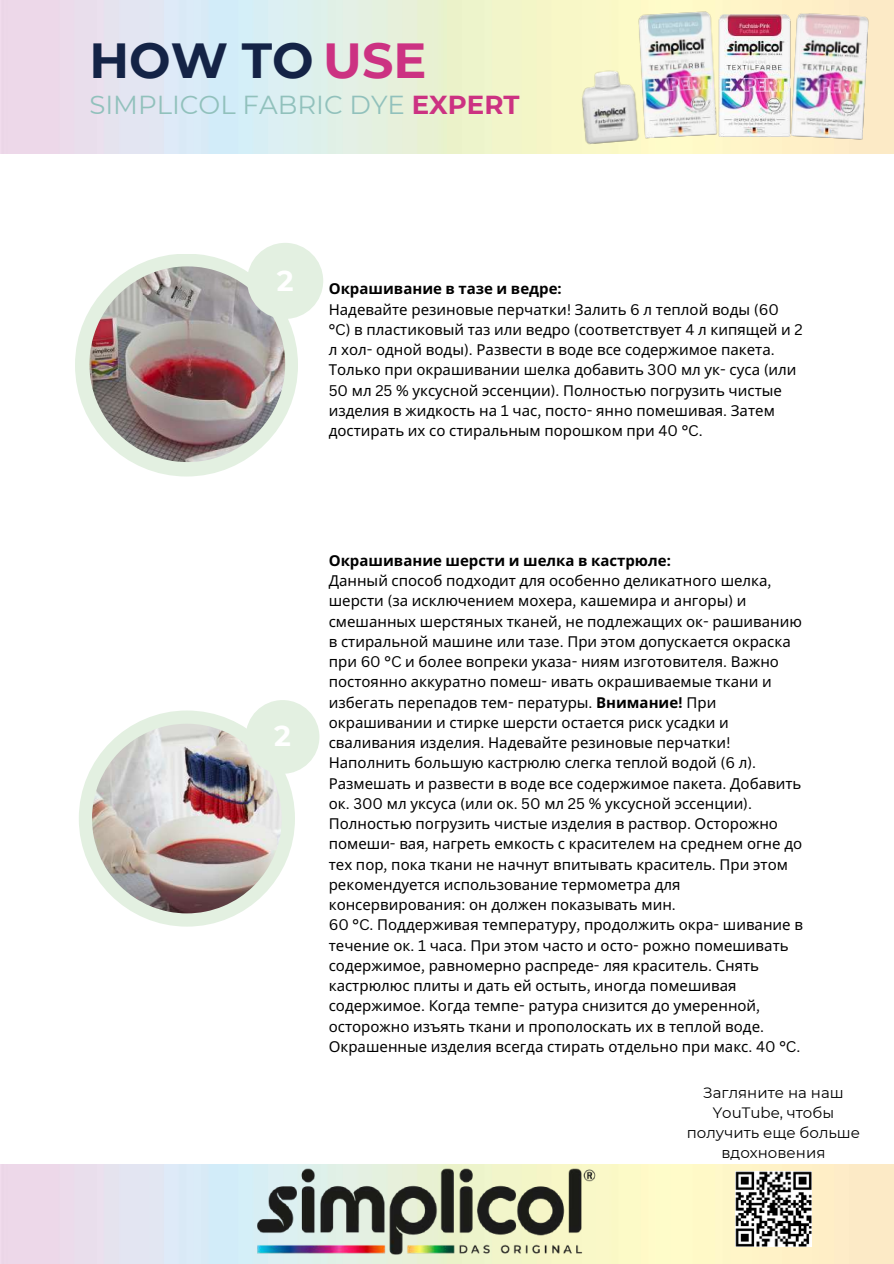
<style>
.page{position:relative;width:894px;height:1264px;background:#fff}
.page>*{position:absolute;margin:0;border:0;box-sizing:border-box;transform-origin:0 0}
.t1{font:700 49.2px "Montserrat";color:#142346}
.t2{font:700 28.5px "Montserrat";color:#fff}
.t3{font:25.95px "Montserrat";color:#91c1bc}
.t4{font:15px/20.2px "Noto Sans";color:#000}
.t5{font:15px/20.2px "Montserrat";color:#000;text-align:center}
.s1{color:#cc3282}
.s2{font-weight:700;color:#cc3282}
.s3{font-weight:700}
.s4{font-family:"Canva Sans";font-weight:700}
.s5{font-family:"Canva Sans"}
</style>
<div class="page">
<img style="left:0;top:1164px;width:893px;height:99px">
<img style="left:758px;top:0;width:135px;height:154px">
<img style="left:597px;top:0;width:161px;height:154px">
<img style="left:553px;top:44px;width:112px;height:110px">
<div style="left:79px;top:710px;width:216px;height:216px;background:#e3f0e1;border-radius:50%"></div>
<img style="left:92px;top:723px;width:190px;height:190px">
<div style="left:245px;top:700px;width:74px;height:73px;background:#e3f0e1;border-radius:50%"></div>
<div style="left:75px;top:253px;width:223px;height:223px;background:#e3f0e1;border-radius:50%"></div>
<img style="left:89px;top:266px;width:196px;height:196px">
<div style="left:247px;top:243px;width:76px;height:76px;background:#e3f0e1;border-radius:50%"></div>
<img style="left:255px;top:1168px;width:341px;height:86px">
<img style="left:735px;top:1171px;width:75px;height:75px">
<h1 class="t1" style="left:89px;top:30px;width:338px">HOW TO <span class="s1">USE</span></h1>
<h3 class="t3" style="left:89px;top:89px;width:431px">SIMPLICOL FABRIC DYE <span class="s2">EXPERT</span></h3>
<p class="t4" style="left:328px;top:278px;width:475px;text-indent:-52px"><sup>2</sup> <span class="s3">Окрашивание в тазе и ведре</span><span class="s4">:<br></span>Надевайте резиновые перчатки<span class="s5">!</span> Залить <span class="s5">6</span> л теплой воды <span class="s5">(60 °C)</span> в пластиковый таз или ведро <span class="s5">(</span>соответствует <span class="s5">4</span> л кипящей и <span class="s5">2 </span>л хол<span class="s5">-</span> одной воды<span class="s5">).</span> Развести в воде все содержимое пакета<span class="s5">.<br></span>Только при окрашивании шелка добавить <span class="s5">300</span> мл ук<span class="s5">-</span> суса <span class="s5">(</span>или <span class="s5">50</span> мл <span class="s5">25 %</span> уксусной эссенции<span class="s5">).</span> Полностью погрузить чистые изделия в жидкость на <span class="s5">1</span> час<span class="s5">,</span> посто<span class="s5">-</span> янно помешивая<span class="s5">.</span> Затем достирать их со стиральным порошком при <span class="s5">40 °C.</span></p>
<h2 class="t2" style="left:274px;top:718px;width:18px">2</h2>
<p class="t4" style="left:328px;top:550px;width:475px"><span class="s3">Окрашивание шерсти и шелка в кастрюле</span><span class="s4">:<br></span>Данный способ подходит для особенно деликатного шелка<span class="s5">, </span>шерсти <span class="s5">(</span>за исключением мохера<span class="s5">,</span> кашемира и ангоры<span class="s5">)</span> и смешанных шерстяных тканей<span class="s5">,</span> не подлежащих ок<span class="s5">-</span> рашиванию в стиральной машине или тазе<span class="s5">.</span> При этом допускается окраска при <span class="s5">60 °C</span> и более вопреки указа<span class="s5">-</span> ниям изготовителя<span class="s5">.</span> Важно постоянно аккуратно помеш<span class="s5">-</span> ивать окрашиваемые ткани и избегать перепадов тем<span class="s5">-</span> пературы<span class="s5">.</span> <span class="s3">Внимание</span><span class="s4">!</span> При окрашивании и стирке шерсти остается риск усадки и сваливания изделия<span class="s5">.</span> Надевайте резиновые перчатки<span class="s5">!<br></span>Наполнить большую кастрюлю слегка теплой водой <span class="s5">(6</span> л<span class="s5">).<br></span>Размешать и развести в воде все содержимое пакета<span class="s5">.</span> Добавить ок<span class="s5">. 300</span> мл уксуса <span class="s5">(</span>или ок<span class="s5">. 50</span> мл <span class="s5">25 %</span> уксусной эссенции<span class="s5">).<br></span>Полностью погрузить чистые изделия в раствор<span class="s5">.</span> Осторожно помеши<span class="s5">-</span> вая<span class="s5">,</span> нагреть емкость с красителем на среднем огне до тех пор<span class="s5">,</span> пока ткани не начнут впитывать краситель<span class="s5">.</span> При этом рекомендуется использование термометра для консервирования<span class="s5">:</span> он должен показывать мин<span class="s5">.<br>60 °C.</span> Поддерживая температуру<span class="s5">,</span> продолжить окра<span class="s5">-</span> шивание в течение ок<span class="s5">. 1</span> часа<span class="s5">.</span> При этом часто и осто<span class="s5">-</span> рожно помешивать содержимое<span class="s5">,</span> равномерно распреде<span class="s5">-</span> ляя краситель<span class="s5">.</span> Снять кастрюлюс плиты и дать ей остыть<span class="s5">,</span> иногда помешивая содержимое<span class="s5">.</span> Когда темпе<span class="s5">-</span> ратура снизится до умеренной<span class="s5">, </span>осторожно изъять ткани и прополоскать их в теплой воде<span class="s5">.<br></span>Окрашенные изделия всегда стирать отдельно при макс<span class="s5">. 40 °C.</span></p>
<p class="t5" style="left:686px;top:1082px;width:175px">Загляните на наш<br>YouTube, чтобы получить еще больше вдохновения</p>
</div>
